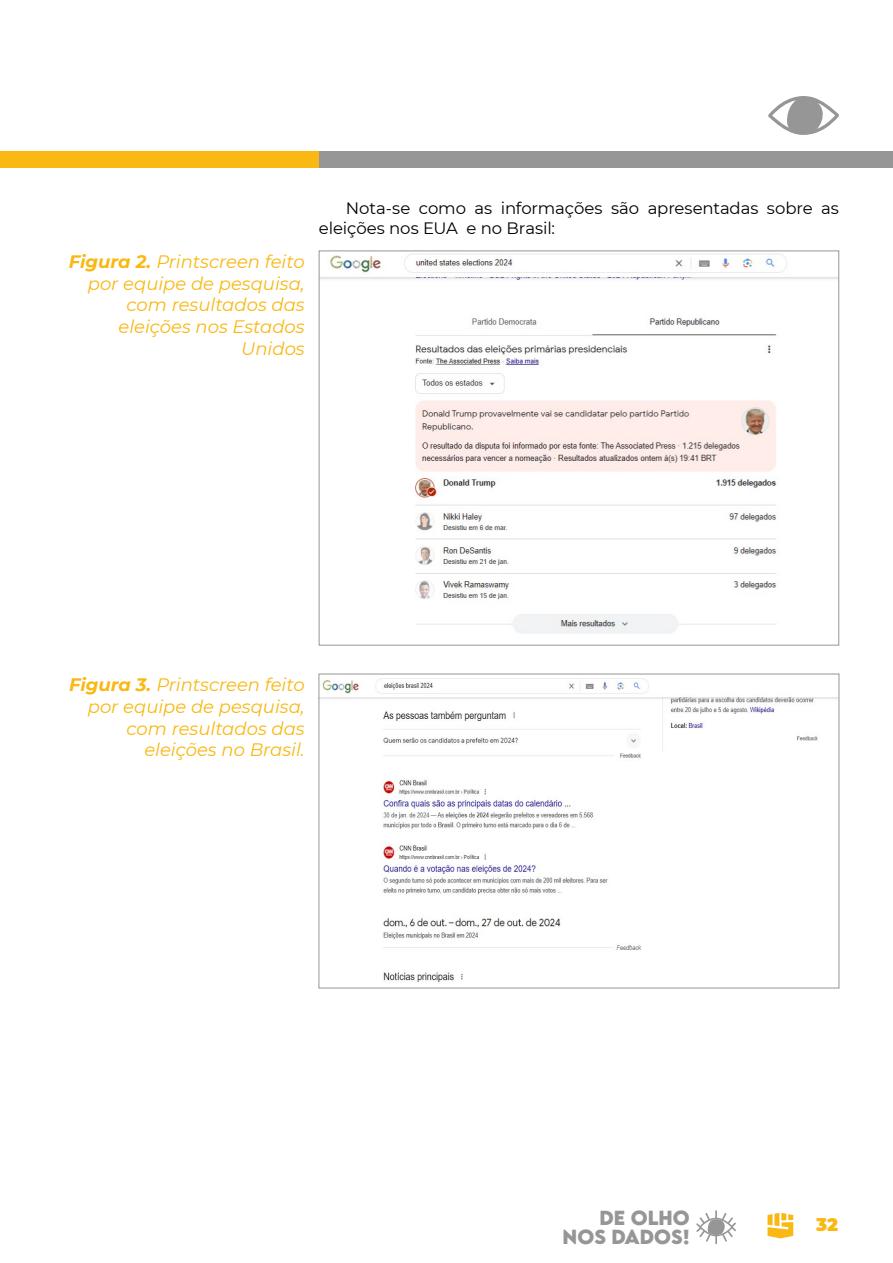
<style>
.page{position:relative;width:893px;height:1263px;background:#fff}
.page>*{position:absolute;margin:0;border:0;box-sizing:border-box;transform-origin:0 0}
.t1{font:700 18.15px/18.8px "LEMONMILK";color:#969696;text-align:right}
.t2{font:italic 18px/21.6px "Montserrat";color:#f9b812;text-align:right}
.t3{font:900 18px "Montserrat";color:#f9b812}
.t4{font:16.5px/19.8px "Montserrat";letter-spacing:-.005em;color:#000}
.s1{font-weight:700}
</style>
<div class="page">
<div style="left:319px;top:151px;width:573px;height:16px;background:#969696"></div>
<div style="left:0;top:151px;width:319px;height:16px;background:#f9b812"></div>
<svg style="left:696px;top:1210px;width:40px;height:34px"></svg>
<svg style="left:767px;top:1213px;width:26px;height:25px"></svg>
<img style="left:321px;top:253px;width:516px;height:381px">
<img style="left:321px;top:678px;width:516px;height:305px">
<div style="left:319px;top:674px;width:520px;height:314px;border:1px solid #969696"></div>
<svg style="left:768px;top:96px;width:71px;height:39px"></svg>
<p class="t2" style="left:69px;top:250px;width:237px"><span class="s1">Figura 2.</span> Printscreen feito por equipe de pesquisa, com resultados das eleições nos Estados<br>Unidos</p>
<p class="t4" style="left:319px;top:197px;width:521px;text-indent:27px">Nota-se como as informações são apresentadas sobre as eleições nos EUA e no Brasil:</p>
<p class="t2" style="left:69px;top:674px;width:237px"><span class="s1">Figura 3.</span> Printscreen feito por equipe de pesquisa, com resultados das eleições no Brasil.</p>
<p class="t1" style="left:563px;top:1208px;width:129px">DE OLHO<br>NOS DADOS!</p>
<p class="t3" style="left:816px;top:1211px;width:23px">32</p>
</div>
